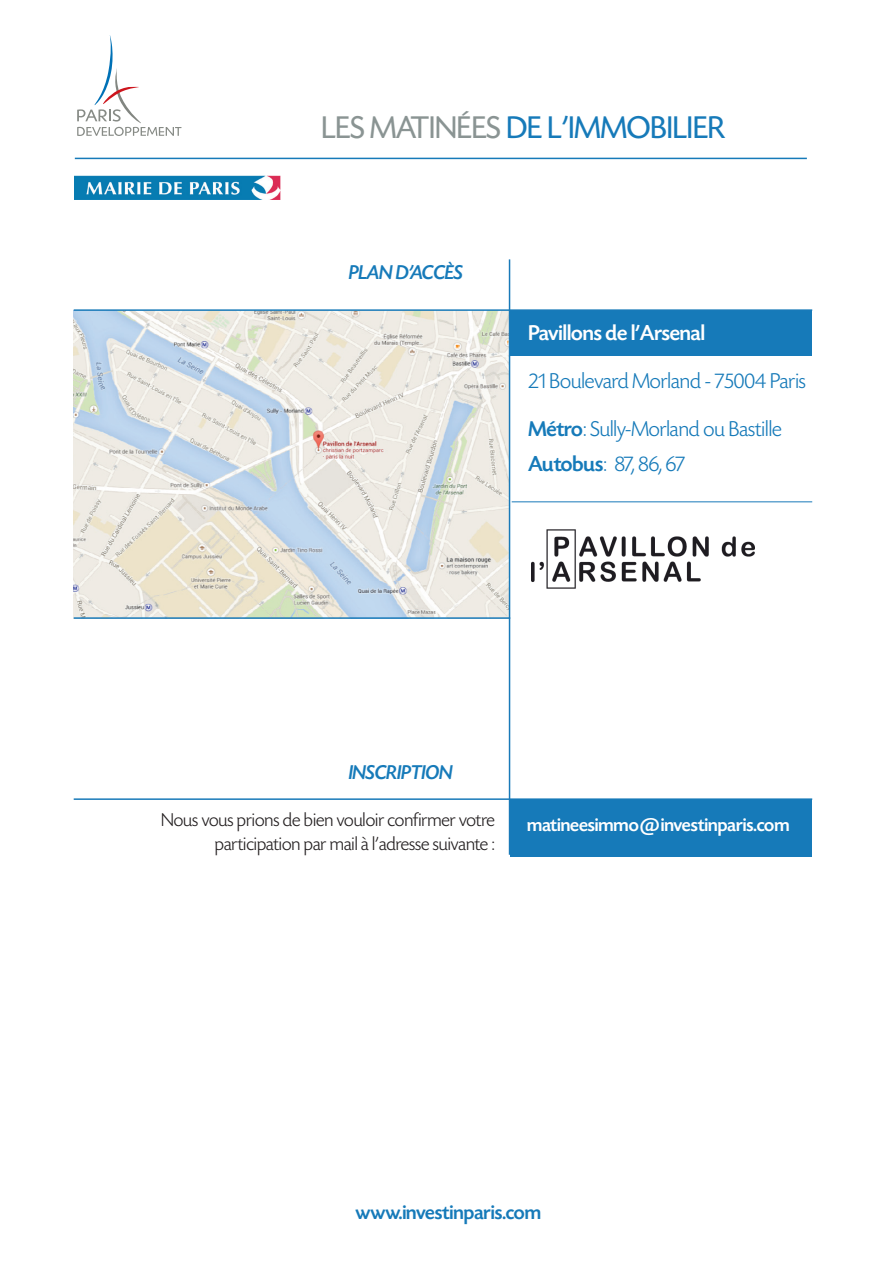
<style>
.page{position:relative;width:893px;height:1263px;background:#fff}
.page>*{position:absolute;margin:0;border:0;box-sizing:border-box;transform-origin:0 0}
.t1{font:33px "Today SH";color:#167ab9}
.t2{font:300 22.5px/48px "Today SH";color:#167ab9}
.t3{font:500 22.5px "Today SH";color:#fff}
.t4{font:italic 500 21px "Today SH";color:#167ab9}
.t5{font:500 21px "Today SH";color:#167ab9}
.t6{font:300 19.5px "Today SH";color:#231f20}
.t7{font:500 19.5px "Today SH";color:#fff}
.s1{color:#8a9493}
.s2{font-weight:500}
</style>
<div class="page">
<img style="left:531px;top:529px;width:223px;height:60px">
<div style="left:510px;top:311px;width:302px;height:45px;background:#167ab9"></div>
<img style="left:74px;top:311px;width:435px;height:306px">
<hr style="left:74px;top:309px;width:738px;height:2px;background:#197ab9">
<hr style="left:74px;top:617px;width:436px;height:2px;background:#197ab9">
<hr style="left:509px;top:259px;width:1px;height:596px;background:#197ab9">
<hr style="left:512px;top:502px;width:300px;height:1px;background:#197ab9">
<img style="left:75px;top:175px;width:206px;height:25px">
<hr style="left:75px;top:158px;width:732px;height:1px;background:#167ab9">
<svg style="left:77px;top:35px;width:105px;height:101px"></svg>
<hr style="left:74px;top:798px;width:738px;height:2px;background:#197ab9">
<div style="left:510px;top:799px;width:302px;height:57px;background:#167ab9"></div>
<h1 class="t1" style="left:321px;top:110px;width:405px"><span class="s1">LES MATINÉES</span> DE L’IMMOBILIER</h1>
<p class="t4" style="left:349px;top:262px;width:116px">PLAN D’ACCÈS</p>
<p class="t3" style="left:528px;top:322px;width:178px">Pavillons de l’Arsenal</p>
<p class="t2" style="left:528px;top:358px;width:279px">21 Boulevard Morland - 75004 Paris<br><span class="s2">Métro</span>: Sully-Morland ou Bastille</p>
<p class="t2" style="left:528px;top:440px;width:158px"><span class="s2">Autobus</span>: 87, 86, 67</p>
<p class="t4" style="left:349px;top:761px;width:105px">INSCRIPTION</p>
<p class="t6" style="left:161px;top:809px;width:335px">Nous vous prions de bien vouloir confirmer votre</p>
<p class="t7" style="left:527px;top:815px;width:264px">matineesimmo@investinparis.com</p>
<p class="t6" style="left:215px;top:833px;width:281px">participation par mail à l’adresse suivante :</p>
<p class="t5" style="left:356px;top:1201px;width:187px">www.investinparis.com</p>
</div>
